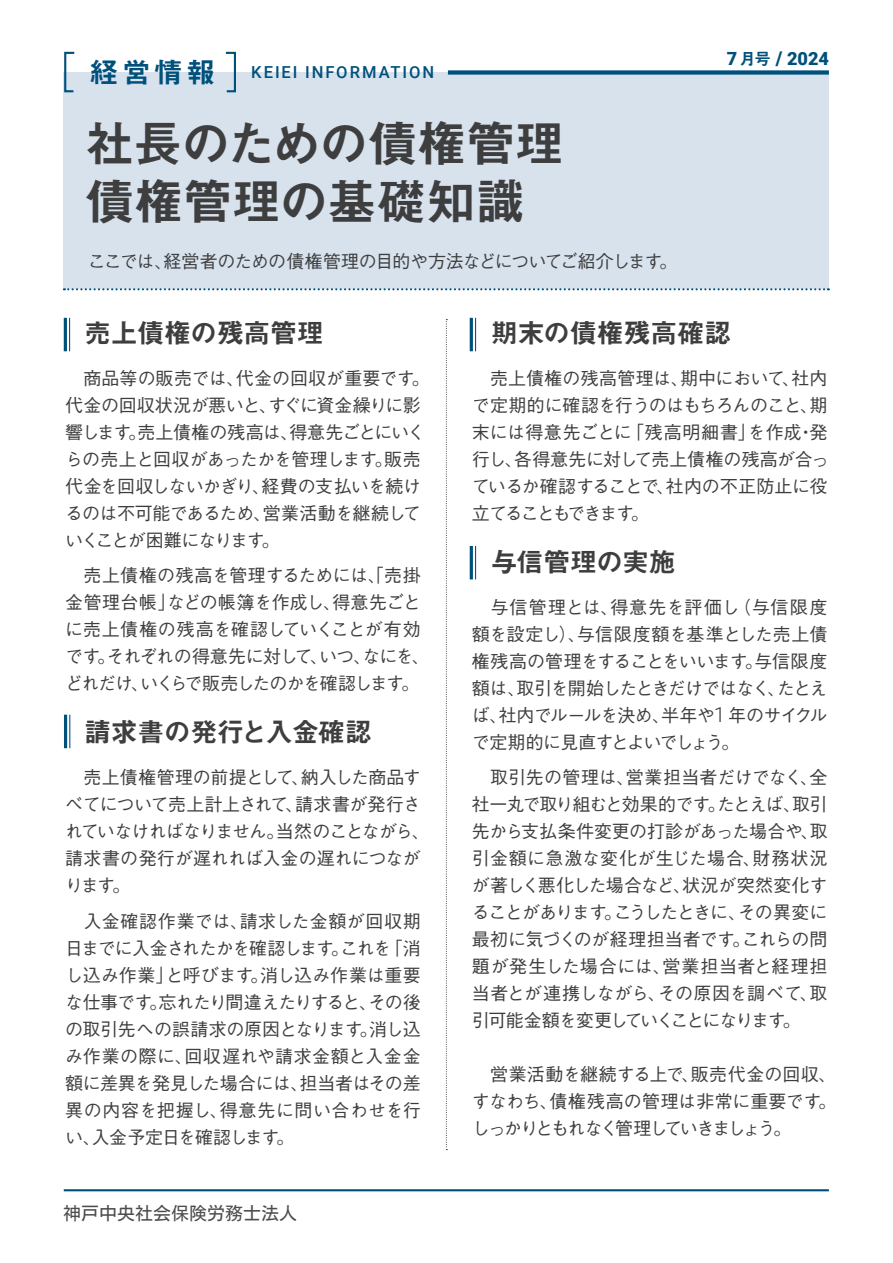
<style>
.page{position:relative;width:893px;height:1263px;background:#fff}
.page>*{position:absolute;margin:0;border:0;box-sizing:border-box;transform-origin:0 0}
.t1{font:49.5px/58.5px "Midashi Go Pr 6 N MB31 90 msp RKSJ H";letter-spacing:-.02em;color:#3e3e3f}
.t2{font:27px "Midashi Go Pr 6 N MB31 90 msp RKSJ H";letter-spacing:-.015em;color:#3e3e3f}
.t3{font:900 18.15px "Roboto";color:#00507c}
.t4{font:18px/27px "Gothic BBB Pr 6 N Medium 90 msp RKSJ H";letter-spacing:-.035em;color:#3e3e3f;text-align:justify}
.t5{font:18px "Motoya L Cedar W3 90 ms RKSJ H";color:#4c4d4e}
.t6{font:500 16.5px "Roboto";letter-spacing:.115em;color:#00507c}
.s1{font-family:"Midashi Go Pr 6 N MB31 90 msp RKSJ H";font-weight:400;font-size:28.8px}
.s2{font-family:"Midashi Go Pr 6 N MB31 90 msp RKSJ H";font-weight:400;font-size:16.5px}
.s3{font-size:18.9px}
.s4{font-family:"Roboto";font-weight:300;font-size:20.7px}
</style>
<div class="page">
<div style="left:64px;top:73px;width:765px;height:216px;background:#d7e2ed"></div>
<svg style="left:64px;top:288px;width:765px;height:2px"></svg>
<div style="left:448px;top:70px;width:381px;height:5px;background:#00507c"></div>
<svg style="left:63px;top:51px;width:13px;height:42px"></svg>
<svg style="left:224px;top:51px;width:13px;height:42px"></svg>
<hr style="left:64px;top:1189px;width:765px;height:2px;background:#00507c">
<svg style="left:446px;top:319px;width:1px;height:831px"></svg>
<hr style="left:69px;top:318px;width:1px;height:33px;background:#00507c">
<hr style="left:64px;top:318px;width:3px;height:33px;background:#00507c">
<hr style="left:475px;top:318px;width:1px;height:33px;background:#00507c">
<hr style="left:470px;top:318px;width:3px;height:33px;background:#00507c">
<hr style="left:69px;top:715px;width:1px;height:33px;background:#00507c">
<hr style="left:64px;top:715px;width:3px;height:33px;background:#00507c">
<hr style="left:475px;top:546px;width:1px;height:33px;background:#00507c">
<hr style="left:470px;top:546px;width:3px;height:33px;background:#00507c">
<p class="t6" style="left:90px;top:63px;width:346px"><span class="s1">経営情報　</span>KEIEI INFORMATION</p>
<h1 class="t1" style="left:86px;top:121px;width:480px">社長のための債権管理債権管理の基礎知識</h1>
<p class="t4" style="left:88px;top:250px;width:591px">ここでは、経営者のための債権管理の目的や方法などについてご紹介します。</p>
<p class="t3" style="left:727px;top:49px;width:104px">7<span class="s2">月号</span> <span class="s3">/</span> 2024</p>
<h2 class="t2" style="left:84px;top:323px;width:241px">売上債権の残高管理</h2>
<p class="t4" style="left:65px;top:367px;width:366px;text-align:left">　商品等の販売では、代金の回収が重要です。代金の回収状況が悪いと、すぐに資金繰りに影響します。売上債権の残高は、得意先ごとにいくらの売上と回収があったかを管理します。販売代金を回収しないかぎり、経費の支払いを続けるのは不可能であるため、営業活動を継続していくことが困難になります。</p>
<p class="t4" style="left:65px;top:564px;width:366px;text-align:left">　売上債権の残高を管理するためには、「売掛金管理台帳」などの帳簿を作成し、得意先ごとに売上債権の残高を確認していくことが有効です。それぞれの得意先に対して、いつ、なにを、どれだけ、いくらで販売したのかを確認します。</p>
<h2 class="t2" style="left:84px;top:722px;width:289px">請求書の発行と入金確認</h2>
<p class="t4" style="left:65px;top:766px;width:366px;text-align:left">　売上債権管理の前提として、納入した商品すべてについて売上計上されて、請求書が発行されていなければなりません。当然のことながら、請求書の発行が遅れれば入金の遅れにつながります。</p>
<p class="t4" style="left:65px;top:910px;width:357px">　入金確認作業では、請求した金額が回収期日までに入金されたかを確認します。これを「消し込み作業」と呼びます。消し込み作業は重要な仕事です。忘れたり間違えたりすると、その後の取引先への誤請求の原因となります。消し込み作業の際に、回収遅れや請求金額と入金金額に差異を発見した場合には、担当者はその差異の内容を把握し、得意先に問い合わせを行い、入金予定日を確認します。</p>
<p class="t5" style="left:63px;top:1204px;width:235px">神戸中央社会保険労務士法人</p>
<h2 class="t2" style="left:491px;top:323px;width:241px">期末の債権残高確認</h2>
<p class="t4" style="left:472px;top:367px;width:359px">　売上債権の残高管理は、期中において、社内で定期的に確認を行うのはもちろんのこと、期末には得意先ごとに「残高明細書」を作成・発行し、各得意先に対して売上債権の残高が合っているか確認することで、社内の不正防止に役立てることもできます。</p>
<h2 class="t2" style="left:491px;top:551px;width:186px">与信管理の実施</h2>
<p class="t4" style="left:472px;top:596px;width:357px">　与信管理とは、得意先を評価し（与信限度額を設定し）、与信限度額を基準とした売上債権残高の管理をすることをいいます。与信限度額は、取引を開始したときだけではなく、たとえば、社内でルールを決め、半年や<span class="s4">1</span> 年のサイクルで定期的に見直すとよいでしょう。</p>
<p class="t4" style="left:472px;top:766px;width:357px">　取引先の管理は、営業担当者だけでなく、全社一丸で取り組むと効果的です。たとえば、取引先から支払条件変更の打診があった場合や、取引金額に急激な変化が生じた場合、財務状況が著しく悪化した場合など、状況が突然変化することがあります。こうしたときに、その異変に最初に気づくのが経理担当者です。これらの問題が発生した場合には、営業担当者と経理担当者とが連携しながら、その原因を調べて、取引可能金額を変更していくことになります。</p>
<p class="t4" style="left:472px;top:1063px;width:366px">　営業活動を継続する上で、販売代金の回収、すなわち、債権残高の管理は非常に重要です。しっかりともれなく管理していきましょう。</p>
</div>
